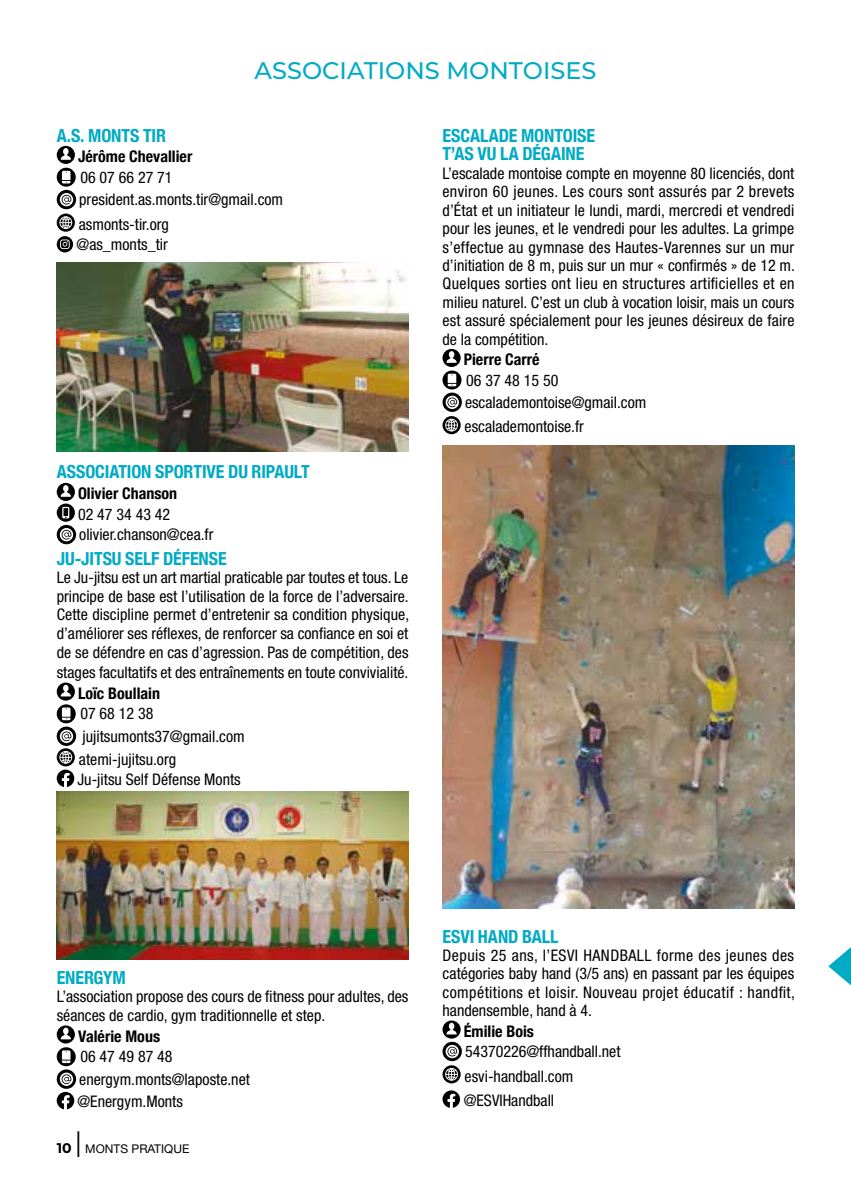
<style>
.page{position:relative;width:851px;height:1191px;background:#fff}
.page>*{position:absolute;margin:0;border:0;box-sizing:border-box;transform-origin:0 0}
.t1{font:36px "Helvetica Neue LT Std";color:#000;scale:.5 1}
.t2{font:500 24px "Montserrat";color:#00abc4}
.t3{font:700 condensed 18px/18.4px "Helvetica Neue";letter-spacing:-.005em;color:#00abc4}
.t4{font:condensed 16px/18.4px "Helvetica Neue LT Std";color:#000}
.t5{font:700 condensed 16px "Helvetica Neue";color:#000}
.t6{font:700 14px "Montserrat";color:#000}
.t7{font:12px "Helvetica Neue LT Std";color:#000}
</style>
<div class="page">
<svg style="left:57px;top:146px;width:18px;height:18px"></svg>
<svg style="left:57px;top:168px;width:19px;height:19px"></svg>
<svg style="left:62px;top:171px;width:8px;height:12px"></svg>
<svg style="left:57px;top:190px;width:19px;height:19px"></svg>
<svg style="left:60px;top:193px;width:13px;height:13px"></svg>
<svg style="left:57px;top:213px;width:18px;height:19px"></svg>
<svg style="left:59px;top:216px;width:13px;height:13px"></svg>
<svg style="left:57px;top:236px;width:16px;height:16px"></svg>
<svg style="left:60px;top:239px;width:10px;height:10px"></svg>
<svg style="left:57px;top:483px;width:18px;height:39px"></svg>
<svg style="left:57px;top:525px;width:19px;height:19px"></svg>
<svg style="left:60px;top:528px;width:13px;height:13px"></svg>
<svg style="left:57px;top:682px;width:18px;height:18px"></svg>
<svg style="left:57px;top:704px;width:19px;height:19px"></svg>
<svg style="left:62px;top:707px;width:8px;height:13px"></svg>
<svg style="left:57px;top:726px;width:19px;height:20px"></svg>
<svg style="left:60px;top:729px;width:13px;height:14px"></svg>
<svg style="left:57px;top:748px;width:18px;height:18px"></svg>
<svg style="left:59px;top:751px;width:13px;height:12px"></svg>
<svg style="left:57px;top:769px;width:17px;height:18px"></svg>
<svg style="left:57px;top:1025px;width:18px;height:18px"></svg>
<svg style="left:57px;top:1047px;width:19px;height:19px"></svg>
<svg style="left:62px;top:1050px;width:8px;height:13px"></svg>
<svg style="left:57px;top:1069px;width:19px;height:19px"></svg>
<svg style="left:57px;top:1072px;width:17px;height:37px"></svg>
<svg style="left:442px;top:349px;width:18px;height:18px"></svg>
<svg style="left:442px;top:370px;width:19px;height:19px"></svg>
<svg style="left:447px;top:374px;width:9px;height:12px"></svg>
<svg style="left:442px;top:392px;width:20px;height:20px"></svg>
<svg style="left:445px;top:396px;width:14px;height:13px"></svg>
<svg style="left:442px;top:416px;width:18px;height:18px"></svg>
<svg style="left:445px;top:419px;width:13px;height:12px"></svg>
<svg style="left:442px;top:1020px;width:18px;height:18px"></svg>
<svg style="left:442px;top:1041px;width:20px;height:20px"></svg>
<svg style="left:445px;top:1045px;width:14px;height:13px"></svg>
<svg style="left:442px;top:1065px;width:18px;height:18px"></svg>
<svg style="left:445px;top:1068px;width:13px;height:12px"></svg>
<svg style="left:442px;top:1090px;width:18px;height:18px"></svg>
<img style="left:57px;top:791px;width:351px;height:168px">
<img style="left:442px;top:445px;width:352px;height:463px">
<img style="left:57px;top:262px;width:351px;height:189px">
<svg style="left:828px;top:948px;width:22px;height:37px"></svg>
<h2 class="t2" style="left:254px;top:53px;width:343px">ASSOCIATIONS MONTOISES</h2>
<p class="t3" style="left:57px;top:125px;width:111px">A.S. MONTS TIR</p>
<p class="t5" style="left:78px;top:143px;width:116px">Jérôme Chevallier</p>
<p class="t4" style="left:79px;top:166px;width:205px;line-height:22.6px">06 07 66 27 71 president.as.monts.tir@gmail.com</p>
<p class="t4" style="left:76px;top:214px;width:94px;line-height:20.6px">asmonts-tir.org @as_monts_tir</p>
<p class="t3" style="left:57px;top:461px;width:254px">ASSOCIATION SPORTIVE DU RIPAULT</p>
<p class="t5" style="left:78px;top:480px;width:101px">Olivier Chanson</p>
<p class="t4" style="left:78px;top:503px;width:137px;line-height:20.6px">02 47 34 43 42 olivier.chanson@cea.fr</p>
<p class="t3" style="left:57px;top:547px;width:171px">JU-JITSU SELF DÉFENSE</p>
<p class="t4" style="left:57px;top:568px;width:354px;text-align:justify">Le Ju-jitsu est un art martial praticable par toutes et tous. Le principe de base est l’utilisation de la force de l’adversaire.<br>Cette discipline permet d’entretenir sa condition physique, d’améliorer ses réflexes, de renforcer sa confiance en soi et de se défendre en cas d’agression. Pas de compétition, des</p>
<p class="t4" style="left:57px;top:663px;width:353px">stages facultatifs et des entraînements en toute convivialité.</p>
<p class="t5" style="left:78px;top:680px;width:83px">Loïc Boullain</p>
<p class="t4" style="left:79px;top:702px;width:167px;line-height:22.6px">07 68 12 38 jujitsumonts37@gmail.com atemi-jujitsu.org</p>
<p class="t4" style="left:77px;top:770px;width:165px">Ju-jitsu Self Défense Monts</p>
<p class="t3" style="left:442px;top:125px;width:154px">ESCALADE MONTOISE<br>T’AS VU LA DÉGAINE</p>
<p class="t4" style="left:442px;top:164px;width:354px;text-align:justify">L’escalade montoise compte en moyenne 80 licenciés, dont environ 60 jeunes. Les cours sont assurés par 2 brevets d’État et un initiateur le lundi, mardi, mercredi et vendredi pour les jeunes, et le vendredi pour les adultes. La grimpe s’effectue au gymnase des Hautes-Varennes sur un mur d’initiation de 8 m, puis sur un mur « confirmés » de 12 m.<br>Quelques sorties ont lieu en structures artificielles et en milieu naturel. C’est un club à vocation loisir, mais un cours est assuré spécialement pour les jeunes désireux de faire de la compétition.</p>
<p class="t5" style="left:464px;top:346px;width:77px">Pierre Carré</p>
<p class="t4" style="left:465px;top:368px;width:183px;line-height:22.4px">06 37 48 15 50 escalademontoise@gmail.com</p>
<p class="t4" style="left:464px;top:417px;width:121px">escalademontoise.fr</p>
<p class="t3" style="left:57px;top:967px;width:71px">ENERGYM</p>
<p class="t4" style="left:57px;top:987px;width:353px">L’association propose des cours de fitness pour adultes, des séances de cardio, gym traditionnelle et step.</p>
<p class="t5" style="left:78px;top:1022px;width:83px">Valérie Mous</p>
<p class="t4" style="left:77px;top:1045px;width:174px;line-height:22.6px">06 47 49 87 48 energym.monts@laposte.net @Energym.Monts</p>
<p class="t6" style="left:57px;top:1137px;width:16px">10</p>
<h1 class="t1" style="left:76px;top:1122px;width:11px">I</h1>
<p class="t7" style="left:85px;top:1141px;width:106px">MONTS PRATIQUE</p>
<p class="t3" style="left:442px;top:925px;width:117px">ESVI HAND BALL</p>
<p class="t4" style="left:442px;top:946px;width:354px;text-align:justify">Depuis 25 ans, l’ESVI HANDBALL forme des jeunes des catégories baby hand (3/5 ans) en passant par les équipes compétitions et loisir. Nouveau projet éducatif : handfit, handensemble, hand à 4.</p>
<p class="t5" style="left:464px;top:1017px;width:72px">Émilie Bois</p>
<p class="t4" style="left:463px;top:1039px;width:158px;line-height:24.4px">54370226@ffhandball.net esvi-handball.com @ESVIHandball</p>
</div>
